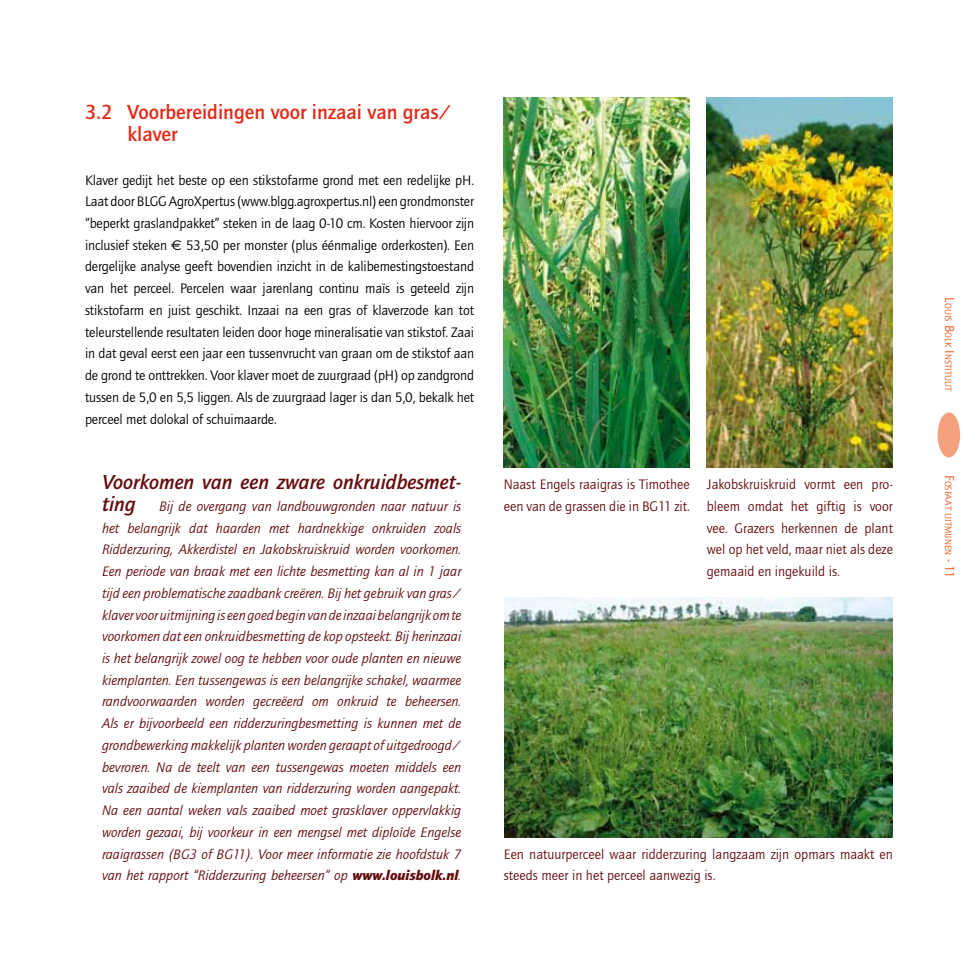
<style>
.page{position:relative;width:978px;height:978px;background:#fff}
.page>*{position:absolute;margin:0;border:0;box-sizing:border-box;transform-origin:0 0}
.t1{font:500 21px/21.8px "Quay Sans";color:#e42a18}
.t2{font:italic 500 21px "Quay Sans";color:#650d0e}
.t3{font:italic 14.25px/21.8px "Quay Sans";color:#650d0e;text-align:justify}
.t4{font:14.25px/21.8px "Quay Sans";letter-spacing:-.01em;color:#000;text-align:justify}
.t5{font:14.25px/21.8px "Quay Sans";color:#650d0e}
.t6{font:9.45px "Quay Sans";color:#e85412}
.s1{font-family:"Euro Sans"}
.s2{font-weight:500;font-size:21px}
.s3{font-weight:900}
.s4{font-size:13.5px}
</style>
<div class="page">
<div style="left:938px;top:412px;width:22px;height:45px;background:#f3a07c;border-radius:50%"></div>
<img style="left:504px;top:98px;width:186px;height:369px">
<img style="left:505px;top:598px;width:388px;height:239px">
<img style="left:707px;top:98px;width:186px;height:369px">
<h1 class="t1" style="left:128px;top:102px;width:326px;text-indent:-43px">3.2 Voorbereidingen voor inzaai van gras/ klaver</h1>
<p class="t4" style="left:85px;top:169px;width:391px">Klaver gedijt het beste op een stikstofarme grond met een redelijke pH.<br>Laat door BLGG AgroXpertus (www.blgg.agroxpertus.nl) een grondmonster “beperkt graslandpakket” steken in de laag 0-10 cm. Kosten hiervoor zijn inclusief steken <span class="s1">e</span> 53,50 per monster (plus éénmalige orderkosten). Een dergelijke analyse geeft bovendien inzicht in de kalibemestingstoestand van het perceel. Percelen waar jarenlang continu maïs is geteeld zijn stikstofarm en juist geschikt. Inzaai na een gras of klaverzode kan tot teleurstellende resultaten leiden door hoge mineralisatie van stikstof. Zaai in dat geval eerst een jaar een tussenvrucht van graan om de stikstof aan de grond te onttrekken. Voor klaver moet de zuurgraad (pH) op zandgrond tussen de 5,0 en 5,5 liggen. Als de zuurgraad lager is dan 5,0, bekalk het perceel met dolokal of schuimaarde.</p>
<h1 class="t2" style="left:102px;top:470px;width:361px">Voorkomen van een zware onkruidbesmet-</h1>
<p class="t3" style="left:102px;top:495px;width:361px"><span class="s2">ting</span> Bij de overgang van landbouwgronden naar natuur is het belangrijk dat haarden met hardnekkige onkruiden zoals Ridderzuring, Akkerdistel en Jakobskruiskruid worden voorkomen.<br>Een periode van braak met een lichte besmetting kan al in 1 jaar tijd een problematische zaadbank creëren. Bij het gebruik van gras/ klaver voor uitmijning is een goed begin van de inzaai belangrijk om te voorkomen dat een onkruidbesmetting de kop opsteekt. Bij herinzaai is het belangrijk zowel oog te hebben voor oude planten en nieuwe kiemplanten. Een tussengewas is een belangrijke schakel, waarmee randvoorwaarden worden gecreëerd om onkruid te beheersen.<br>Als er bijvoorbeeld een ridderzuringbesmetting is kunnen met de grondbewerking makkelijk planten worden geraapt of uitgedroogd/ bevroren. Na de teelt van een tussengewas moeten middels een vals zaaibed de kiemplanten van ridderzuring worden aangepakt.<br>Na een aantal weken vals zaaibed moet grasklaver oppervlakkig worden gezaai, bij voorkeur in een mengsel met diploïde Engelse raaigrassen (BG3 of BG11). Voor meer informatie zie hoofdstuk 7 van het rapport “Ridderzuring beheersen” op <span class="s3">www.louisbolk.nl</span>.</p>
<p class="t5" style="left:504px;top:474px;width:188px">Naast Engels raaigras is Timothee een van de grassen die in BG11 zit.</p>
<p class="t5" style="left:707px;top:474px;width:188px;text-align:justify">Jakobskruiskruid vormt een pro&shy;bleem omdat het giftig is voor vee. Grazers herkennen de plant wel op het veld, maar niet als deze gemaaid en ingekuild is.</p>
<p class="t5" style="left:504px;top:843px;width:391px">Een natuurperceel waar ridderzuring langzaam zijn opmars maakt en steeds meer in het perceel aanwezig is.</p>
<p class="t6" style="left:953px;top:297px;width:96px;rotate:90deg"><span class="s4">L</span>ouis <span class="s4">B</span>olk <span class="s4">I</span> nstituut</p>
<p class="t6" style="left:953px;top:475px;width:105px;rotate:90deg"><span class="s4">F</span>osfaat uitmijnen <span class="s4">- 11</span></p>
</div>
